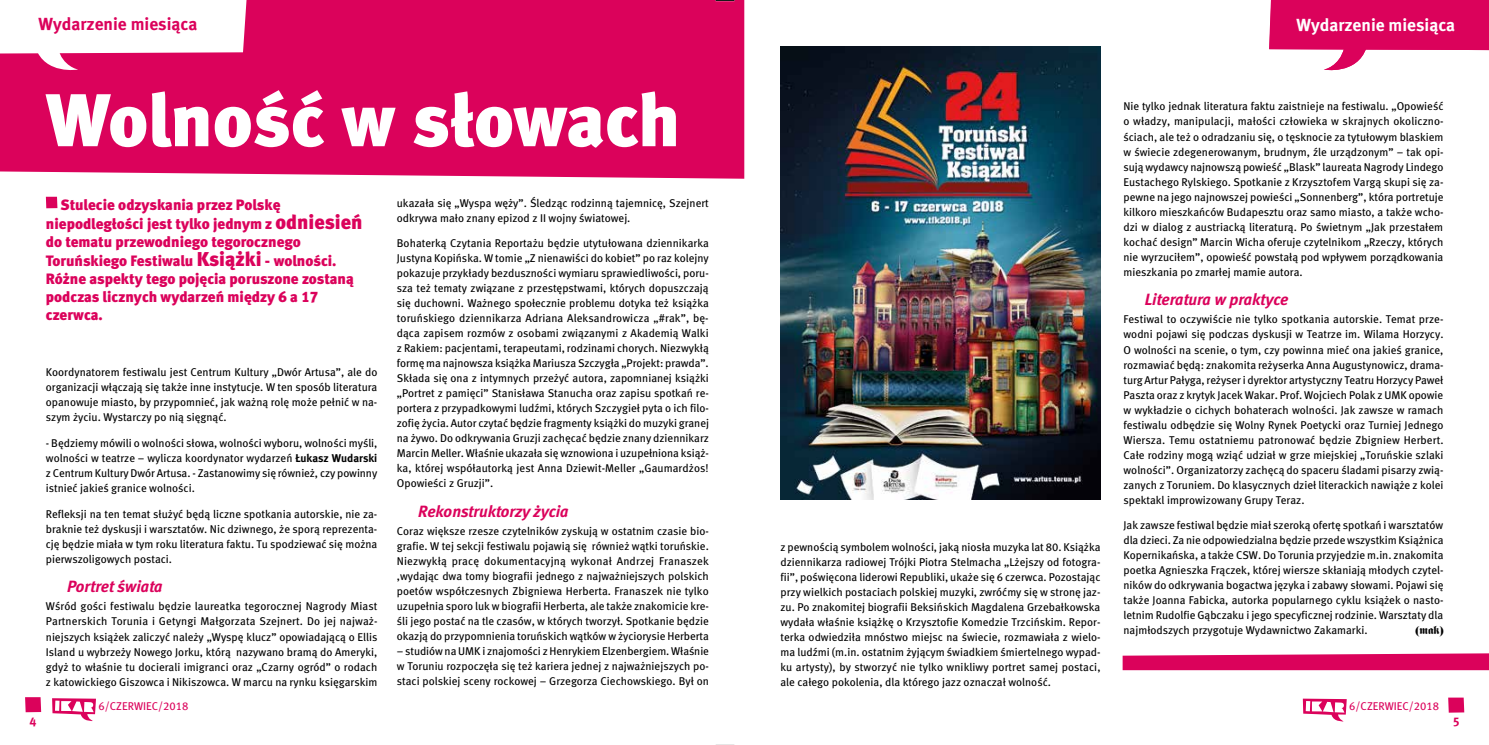
<style>
.page{position:relative;width:1489px;height:745px;background:#fff}
.page>*{position:absolute;margin:0;border:0;box-sizing:border-box;transform-origin:0 0}
.t1{font:74.5px "Meta Black CELF";color:#fff}
.t2{font:17.5px "Meta Bold CELF";color:#db025b}
.t3{font:17.5px "Meta Bold CELF";color:#fff}
.t4{font:italic 16.25px "Meta Bold CELF";color:#db025b}
.t5{font:15px/18.4px "Meta Black CELF";color:#db025b}
.t6{font:12.5px "Meta Bold CELF";color:#db025b}
.t7{font:11.25px/15px "Meta Book CELF";color:#000;text-align:justify}
.t8{font:11.25px "Meta Book CELF";color:#db025b}
.t9{font:11.25px "Frankenstein";color:#000}
.s1{font-size:20px}
.s2{font-family:"Meta Bold CELF"}
</style>
<div class="page">
<svg style="left:52px;top:698px;width:44px;height:23px"></svg>
<div style="left:0;top:0;width:744px;height:179px;background:#db025b"></div>
<svg style="left:25px;top:697px;width:16px;height:14px"></svg>
<svg style="left:46px;top:197px;width:11px;height:11px"></svg>
<svg style="left:0;top:0;width:246px;height:75px"></svg>
<svg style="left:1302px;top:698px;width:44px;height:24px"></svg>
<svg style="left:1122px;top:653px;width:366px;height:16px;background:#de1a6a"></svg>
<svg style="left:1448px;top:697px;width:15px;height:15px"></svg>
<img style="left:780px;top:46px;width:320px;height:453px">
<svg style="left:715px;top:0;width:19px;height:1px"></svg>
<svg style="left:716px;top:744px;width:18px;height:1px"></svg>
<svg style="left:1269px;top:0;width:220px;height:71px"></svg>
<h2 class="t2" style="left:39px;top:13px;width:160px">Wydarzenie miesiąca</h2>
<h1 class="t1" style="left:46px;top:75px;width:636px">Wolność w słowach</h1>
<p class="t5" style="left:46px;top:195px;width:318px;text-indent:15px">Stulecie odzyskania przez Polskę niepodległości jest tylko jednym z <span class="s1">odniesień </span>do tematu przewodniego tegorocznego Toruńskiego Festiwalu <span class="s1">Książki</span> - wolności.<br>Różne aspekty tego pojęcia poruszone zostaną podczas licznych wydarzeń między 6 a 17 czerwca.</p>
<p class="t6" style="left:30px;top:713px;width:9px">4</p>
<p class="t7" style="left:46px;top:364px;width:333px">Koordynatorem festiwalu jest Centrum Kultury „Dwór Artusa”, ale do organizacji włączają się także inne instytucje. W ten sposób literatura opanowuje miasto, by przypomnieć, jak ważną rolę może pełnić w na&shy;szym życiu. Wystarczy po nią sięgnąć.</p>
<p class="t7" style="left:46px;top:435px;width:333px">- Będziemy mówili o wolności słowa, wolności wyboru, wolności myśli, wolności w teatrze – wylicza koordynator wydarzeń <span class="s2">Łukasz Wudarski </span>z Centrum Kultury Dwór Artusa. - Zastanowimy się również, czy powinny istnieć jakieś granice wolności.</p>
<p class="t7" style="left:46px;top:506px;width:333px">Refleksji na ten temat służyć będą liczne spotkania autorskie, nie za&shy;braknie też dyskusji i warsztatów. Nic dziwnego, że sporą reprezenta&shy;cję będzie miała w tym roku literatura faktu. Tu spodziewać się można pierwszoligowych postaci.</p>
<h3 class="t4" style="left:67px;top:575px;width:97px">Portret świata</h3>
<p class="t7" style="left:46px;top:598px;width:333px">Wśród gości festiwalu będzie laureatka tegorocznej Nagrody Miast Partnerskich Torunia i Getyngi Małgorzata Szejnert. Do jej najważ&shy;niejszych książek zaliczyć należy „Wyspę klucz” opowiadającą o Ellis Island u wybrzeży Nowego Jorku, którą nazywano bramą do Ameryki, gdyż to właśnie tu docierali imigranci oraz „Czarny ogród” o rodach z katowickiego Giszowca i Nikiszowca. W marcu na rynku księgarskim</p>
<p class="t8" style="left:98px;top:698px;width:91px">6/CZERWIEC/2018</p>
<p class="t7" style="left:397px;top:195px;width:313px">ukazała się „Wyspa węży”. Śledząc rodzinną tajemnicę, Szejnert odkrywa mało znany epizod z II wojny światowej.</p>
<p class="t7" style="left:397px;top:236px;width:313px">Bohaterką Czytania Reportażu będzie utytułowana dziennikarka Justyna Kopińska. W tomie „Z nienawiści do kobiet” po raz kolejny pokazuje przykłady bezduszności wymiaru sprawiedliwości, poru&shy;sza też tematy związane z przestępstwami, których dopuszczają się duchowni. Ważnego społecznie problemu dotyka też książka toruńskiego dziennikarza Adriana Aleksandrowicza „#rak”, bę&shy;dąca zapisem rozmów z osobami związanymi z Akademią Walki z Rakiem: pacjentami, terapeutami, rodzinami chorych. Niezwykłą formę ma najnowsza książka Mariusza Szczygła „Projekt: prawda”.<br>Składa się ona z intymnych przeżyć autora, zapomnianej książki „Portret z pamięci” Stanisława Stanucha oraz zapisu spotkań re&shy;portera z przypadkowymi ludźmi, których Szczygieł pyta o ich filo&shy;zofię życia. Autor czytać będzie fragmenty książki do muzyki granej na żywo. Do odkrywania Gruzji zachęcać będzie znany dziennikarz Marcin Meller. Właśnie ukazała się wznowiona i uzupełniona książ&shy;ka, której współautorką jest Anna Dziewit-Meller „Gaumardżos!<br>Opowieści z Gruzji”.</p>
<h3 class="t4" style="left:418px;top:500px;width:152px">Rekonstruktorzy życia</h3>
<p class="t7" style="left:397px;top:523px;width:313px">Coraz większe rzesze czytelników zyskują w ostatnim czasie bio&shy;grafie. W tej sekcji festiwalu pojawią się również wątki toruńskie.<br>Niezwykłą pracę dokumentacyjną wykonał Andrzej Franaszek ,wydając dwa tomy biografii jednego z najważniejszych polskich poetów współczesnych Zbigniewa Herberta. Franaszek nie tylko uzupełnia sporo luk w biografii Herberta, ale także znakomicie kre&shy;śli jego postać na tle czasów, w których tworzył. Spotkanie będzie okazją do przypomnienia toruńskich wątków w życiorysie Herberta</p>
<p class="t7" style="left:397px;top:643px;width:313px">– studiów na UMK i znajomości z Henrykiem Elzenbergiem. Właśnie w Toruniu rozpoczęła się też kariera jednej z najważniejszych po&shy;staci polskiej sceny rockowej – Grzegorza Ciechowskiego. Był on</p>
<h2 class="t3" style="left:1296px;top:13px;width:160px">Wydarzenie miesiąca</h2>
<p class="t7" style="left:780px;top:539px;width:321px">z pewnością symbolem wolności, jaką niosła muzyka lat 80. Książka dziennikarza radiowej Trójki Piotra Stelmacha „Lżejszy od fotogra&shy;fii”, poświęcona liderowi Republiki, ukaże się 6 czerwca. Pozostając przy wielkich postaciach polskiej muzyki, zwróćmy się w stronę jaz&shy;zu. Po znakomitej biografii Beksińskich Magdalena Grzebałkowska wydała właśnie książkę o Krzysztofie Komedzie Trzcińskim. Repor&shy;terka odwiedziła mnóstwo miejsc na świecie, rozmawiała z wielo&shy;ma ludźmi (m.in. ostatnim żyjącym świadkiem śmiertelnego wypad&shy;ku artysty), by stworzyć nie tylko wnikliwy portret samej postaci, ale całego pokolenia, dla którego jazz oznaczał wolność.</p>
<p class="t7" style="left:1123px;top:99px;width:321px">Nie tylko jednak literatura faktu zaistnieje na festiwalu. „Opowieść o władzy, manipulacji, małości człowieka w skrajnych okoliczno&shy;ściach, ale też o odradzaniu się, o tęsknocie za tytułowym blaskiem w świecie zdegenerowanym, brudnym, źle urządzonym” – tak opi&shy;sują wydawcy najnowszą powieść „Blask” laureata Nagrody Lindego Eustachego Rylskiego. Spotkanie z Krzysztofem Vargą skupi się za&shy;pewne na jego najnowszej powieści „Sonnenberg”, która portretuje kilkoro mieszkańców Budapesztu oraz samo miasto, a także wcho&shy;dzi w dialog z austriacką literaturą. Po świetnym „Jak przestałem kochać design” Marcin Wicha oferuje czytelnikom „Rzeczy, których nie wyrzuciłem”, opowieść powstałą pod wpływem porządkowania mieszkania po zmarłej mamie autora.</p>
<h3 class="t4" style="left:1144px;top:289px;width:145px">Literatura w praktyce</h3>
<p class="t7" style="left:1123px;top:312px;width:321px">Festiwal to oczywiście nie tylko spotkania autorskie. Temat prze&shy;wodni pojawi się podczas dyskusji w Teatrze im. Wilama Horzycy.<br>O wolności na scenie, o tym, czy powinna mieć ona jakieś granice, rozmawiać będą: znakomita reżyserka Anna Augustynowicz, drama&shy;turg Artur Pałyga, reżyser i dyrektor artystyczny Teatru Horzycy Paweł Paszta oraz z krytyk Jacek Wakar. Prof. Wojciech Polak z UMK opowie w wykładzie o cichych bohaterach wolności. Jak zawsze w ramach festiwalu odbędzie się Wolny Rynek Poetycki oraz Turniej Jednego Wiersza. Temu ostatniemu patronować będzie Zbigniew Herbert.<br>Całe rodziny mogą wziąć udział w grze miejskiej „Toruńskie szlaki wolności”. Organizatorzy zachęcą do spaceru śladami pisarzy zwią&shy;zanych z Toruniem. Do klasycznych dzieł literackich nawiąże z kolei spektakl improwizowany Grupy Teraz.</p>
<p class="t7" style="left:1123px;top:517px;width:321px">Jak zawsze festiwal będzie miał szeroką ofertę spotkań i warsztatów dla dzieci. Za nie odpowiedzialna będzie przede wszystkim Książnica Kopernikańska, a także CSW. Do Torunia przyjedzie m.in. znakomita poetka Agnieszka Frączek, której wiersze skłaniają młodych czytel&shy;ników do odkrywania bogactwa języka i zabawy słowami. Pojawi się także Joanna Fabicka, autorka popularnego cyklu książek o nasto&shy;letnim Rudolfie Gąbczaku i jego specyficznej rodzinie. Warsztaty dla najmłodszych przygotuje Wydawnictwo Zakamarki.</p>
<p class="t9" style="left:1415px;top:623px;width:29px">(mak)</p>
<p class="t8" style="left:1349px;top:699px;width:91px">6/CZERWIEC/2018</p>
<p class="t6" style="left:1452px;top:713px;width:8px">5</p>
</div>
